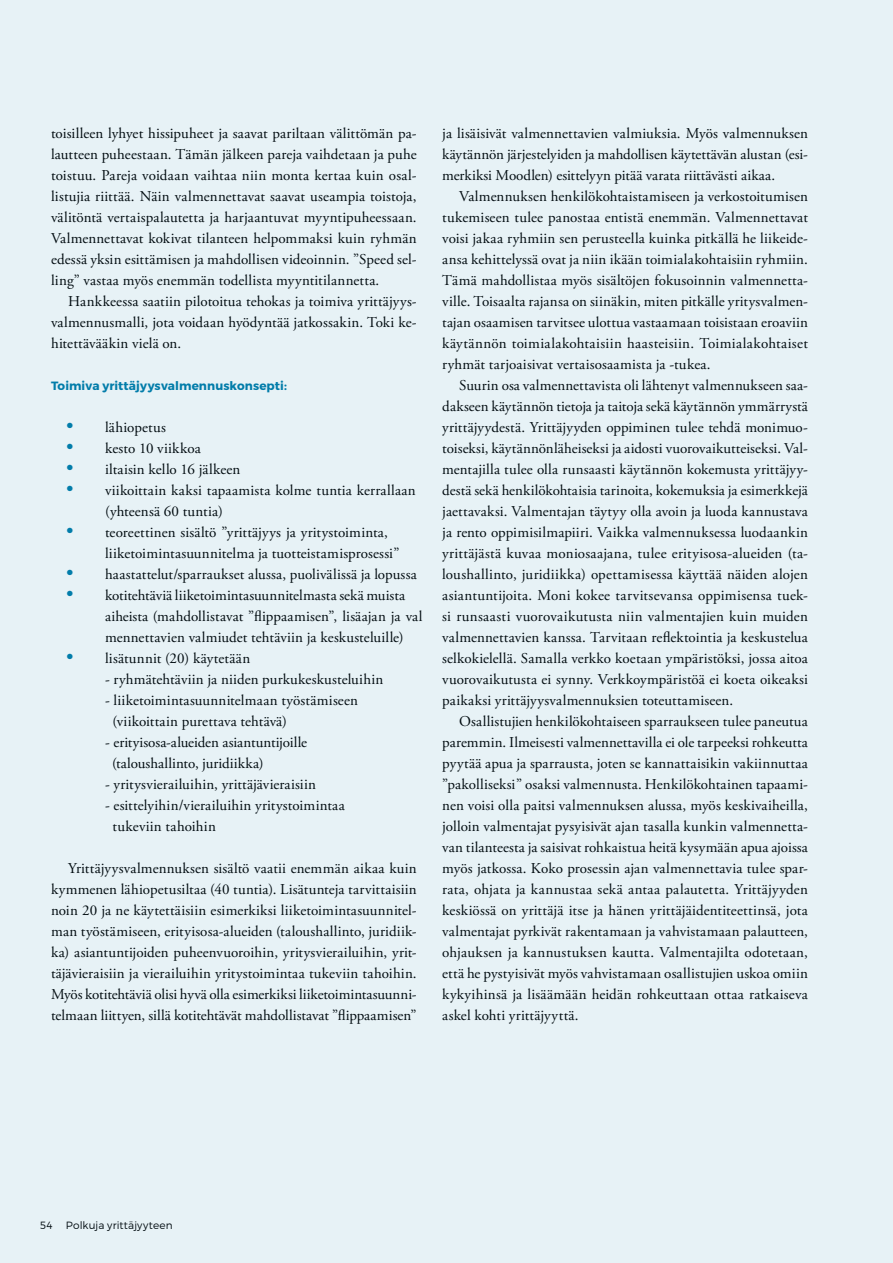
<style>
.page{position:relative;width:893px;height:1263px;background:#e7f2f6}
.page>*{position:absolute;margin:0;border:0;box-sizing:border-box;transform-origin:0 0}
.t1{font:15px/21px "Adobe Garamond Pro";letter-spacing:.01em;color:#000;text-align:justify}
.t2{font:700 12px "Montserrat";letter-spacing:.005em;color:#007daa}
.t3{font:300 10.5px "Montserrat";letter-spacing:.01em;color:#000}
.s1{font-size:19.5px;color:#007daa}
</style>
<div class="page">
<p class="t1" style="left:51px;top:123px;width:367px">toisilleen lyhyet hissipuheet ja saavat pariltaan välittömän pa&shy;lautteen puheestaan. Tämän jälkeen pareja vaihdetaan ja puhe toistuu. Pareja voidaan vaihtaa niin monta kertaa kuin osal&shy;listujia riittää. Näin valmennettavat saavat useampia toistoja, välitöntä vertaispalautetta ja harjaantuvat myyntipuheessaan.<br>Valmennettavat kokivat tilanteen helpommaksi kuin ryhmän edessä yksin esittämisen ja mahdollisen videoinnin. ”Speed sel&shy;ling” vastaa myös enemmän todellista myyntitilannetta.</p>
<p class="t1" style="left:51px;top:291px;width:367px;text-indent:17px">Hankkeessa saatiin pilotoitua tehokas ja toimiva yrittäjyys&shy;valmennusmalli, jota voidaan hyödyntää jatkossakin. Toki ke&shy;hitettävääkin vielä on.</p>
<p class="t2" style="left:51px;top:378px;width:237px">Toimiva yrittäjyysvalmennuskonsepti:</p>
<p class="t1" style="left:66px;top:417px;width:101px"><span class="s1">•</span> lähiopetus</p>
<p class="t1" style="left:66px;top:438px;width:136px"><span class="s1">•</span> kesto 10 viikkoa</p>
<p class="t1" style="left:66px;top:459px;width:176px"><span class="s1">•</span> iltaisin kello 16 jälkeen</p>
<p class="t1" style="left:105px;top:480px;width:312px;text-indent:-39px"><span class="s1">•</span> viikoittain kaksi tapaamista kolme tuntia kerrallaan (yhteensä 60 tuntia)</p>
<p class="t1" style="left:105px;top:522px;width:296px;text-indent:-39px"><span class="s1">•</span> teoreettinen sisältö ”yrittäjyys ja yritystoiminta, liiketoimintasuunnitelma ja tuotteistamisprosessi”</p>
<p class="t1" style="left:66px;top:564px;width:352px"><span class="s1">•</span> haastattelut/sparraukset alussa, puolivälissä ja lopussa</p>
<p class="t1" style="left:105px;top:585px;width:319px;text-align:left;text-indent:-39px"><span class="s1">•</span> kotitehtäviä liiketoimintasuunnitelmasta sekä muista aiheista (mahdollistavat ”flippaamisen”, lisäajan ja val mennettavien valmiudet tehtäviin ja keskusteluille)</p>
<p class="t1" style="left:66px;top:648px;width:186px"><span class="s1">•</span> lisätunnit (20) käytetään</p>
<p class="t1" style="left:105px;top:669px;width:280px">- ryhmätehtäviin ja niiden purkukeskusteluihin</p>
<p class="t1" style="left:113px;top:690px;width:247px;text-indent:-8px">- liiketoimintasuunnitelmaan työstämiseen (viikoittain purettava tehtävä)</p>
<p class="t1" style="left:112px;top:732px;width:196px;text-indent:-7px">- erityisosa-alueiden asiantuntijoille (taloushallinto, juridiikka)</p>
<p class="t1" style="left:105px;top:774px;width:212px">- yritysvierailuihin, yrittäjävieraisiin</p>
<p class="t1" style="left:113px;top:795px;width:234px;text-indent:-8px">- esittelyihin/vierailuihin yritystoimintaa tukeviin tahoihin</p>
<p class="t1" style="left:51px;top:858px;width:367px;text-indent:17px">Yrittäjyysvalmennuksen sisältö vaatii enemmän aikaa kuin kymmenen lähiopetusiltaa (40 tuntia). Lisätunteja tarvittaisiin noin 20 ja ne käytettäisiin esimerkiksi liiketoimintasuunnitel&shy;man työstämiseen, erityisosa-alueiden (taloushallinto, juridiik&shy;ka) asiantuntijoiden puheenvuoroihin, yritysvierailuihin, yrit&shy;täjävieraisiin ja vierailuihin yritystoimintaa tukeviin tahoihin.<br>Myös kotitehtäviä olisi hyvä olla esimerkiksi liiketoimintasuunni&shy;telmaan liittyen, sillä kotitehtävät mahdollistavat ”flippaamisen”</p>
<p class="t1" style="left:442px;top:123px;width:367px">ja lisäisivät valmennettavien valmiuksia. Myös valmennuksen käytännön järjestelyiden ja mahdollisen käytettävän alustan (esi&shy;merkiksi Moodlen) esittelyyn pitää varata riittävästi aikaa.</p>
<p class="t1" style="left:442px;top:186px;width:367px;text-indent:17px">Valmennuksen henkilökohtaistamiseen ja verkostoitumisen tukemiseen tulee panostaa entistä enemmän. Valmennettavat voisi jakaa ryhmiin sen perusteella kuinka pitkällä he liikeide&shy;ansa kehittelyssä ovat ja niin ikään toimialakohtaisiin ryhmiin.<br>Tämä mahdollistaa myös sisältöjen fokusoinnin valmennetta&shy;ville. Toisaalta rajansa on siinäkin, miten pitkälle yritysvalmen&shy;tajan osaamisen tarvitsee ulottua vastaamaan toisistaan eroaviin käytännön toimialakohtaisiin haasteisiin. Toimialakohtaiset ryhmät tarjoaisivat vertaisosaamista ja -tukea.</p>
<p class="t1" style="left:442px;top:375px;width:367px;text-indent:17px">Suurin osa valmennettavista oli lähtenyt valmennukseen saa&shy;dakseen käytännön tietoja ja taitoja sekä käytännön ymmärrystä yrittäjyydestä. Yrittäjyyden oppiminen tulee tehdä monimuo&shy;toiseksi, käytännönläheiseksi ja aidosti vuorovaikutteiseksi. Val&shy;mentajilla tulee olla runsaasti käytännön kokemusta yrittäjyy&shy;destä sekä henkilökohtaisia tarinoita, kokemuksia ja esimerkkejä jaettavaksi. Valmentajan täytyy olla avoin ja luoda kannustava ja rento oppimisilmapiiri. Vaikka valmennuksessa luodaankin yrittäjästä kuvaa moniosaajana, tulee erityisosa-alueiden (ta&shy;loushallinto, juridiikka) opettamisessa käyttää näiden alojen asiantuntijoita. Moni kokee tarvitsevansa oppimisensa tuek&shy;si runsaasti vuorovaikutusta niin valmentajien kuin muiden valmennettavien kanssa. Tarvitaan reflektointia ja keskustelua selkokielellä. Samalla verkko koetaan ympäristöksi, jossa aitoa vuorovaikutusta ei synny. Verkkoympäristöä ei koeta oikeaksi paikaksi yrittäjyysvalmennuksien toteuttamiseen.</p>
<p class="t1" style="left:442px;top:711px;width:367px;text-indent:17px">Osallistujien henkilökohtaiseen sparraukseen tulee paneutua paremmin. Ilmeisesti valmennettavilla ei ole tarpeeksi rohkeutta pyytää apua ja sparrausta, joten se kannattaisikin vakiinnuttaa ”pakolliseksi” osaksi valmennusta. Henkilökohtainen tapaami&shy;nen voisi olla paitsi valmennuksen alussa, myös keskivaiheilla, jolloin valmentajat pysyisivät ajan tasalla kunkin valmennetta&shy;van tilanteesta ja saisivat rohkaistua heitä kysymään apua ajoissa myös jatkossa. Koko prosessin ajan valmennettavia tulee spar&shy;rata, ohjata ja kannustaa sekä antaa palautetta. Yrittäjyyden keskiössä on yrittäjä itse ja hänen yrittäjäidentiteettinsä, jota valmentajat pyrkivät rakentamaan ja vahvistamaan palautteen, ohjauksen ja kannustuksen kautta. Valmentajilta odotetaan, että he pystyisivät myös vahvistamaan osallistujien uskoa omiin kykyihinsä ja lisäämään heidän rohkeuttaan ottaa ratkaiseva askel kohti yrittäjyyttä.</p>
<p class="t3" style="left:40px;top:1219px;width:14px">54</p>
<p class="t3" style="left:66px;top:1219px;width:108px">Polkuja yrittäjyyteen</p>
</div>
